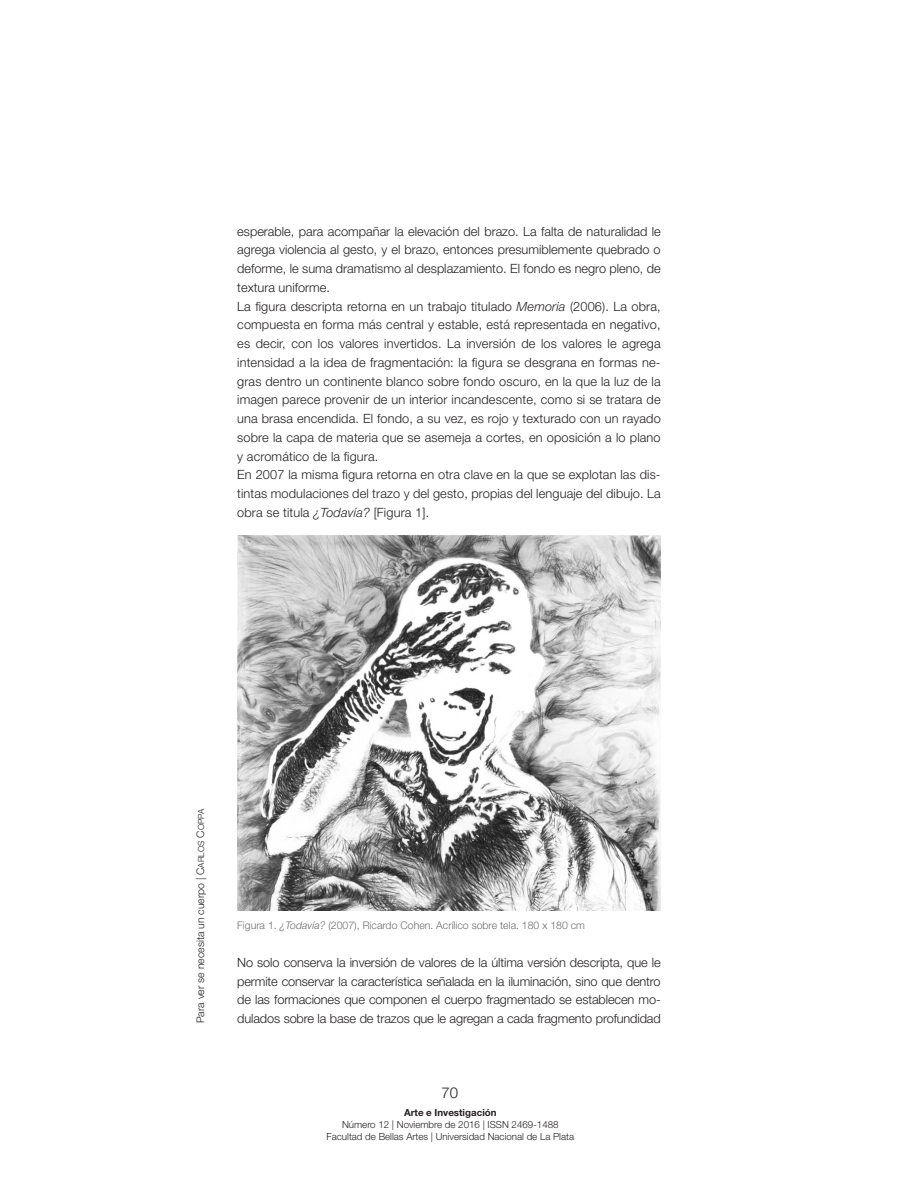
<style>
.page{position:relative;width:898px;height:1195px;background:#fff}
.page>*{position:absolute;margin:0;border:0;box-sizing:border-box;transform-origin:0 0}
.t1{font:300 15px "Helvetica Neue LT Std";color:#231f20}
.t2{font:300 12.75px/18.8px "Helvetica Neue LT Std";letter-spacing:.01em;color:#231f20}
.t3{font:300 12.75px "Helvetica Neue LT Std";letter-spacing:-.01em;color:#231f20}
.t4{font:300 10.5px "Helvetica Neue LT Std";color:#6c6d70}
.t5{font:300 10.5px "Helvetica Neue LT Std";color:#231f20}
.t6{font:300 9.75px/11.7px "Helvetica Neue LT Std";color:#231f20;text-align:center}
.t7{font:700 9.75px "Helvetica Neue LT Std";color:#231f20}
.t8{font:8.4px "Helvetica Neue LT Std Lt SC800";color:#231f20}
.s1{font-style:italic}
.s2{font-size:10.5px}
</style>
<div class="page">
<img style="left:237px;top:536px;width:423px;height:375px">
<p class="t2" style="left:237px;top:221px;width:425px">esperable, para acompañar la elevación del brazo. La falta de naturalidad le agrega violencia al gesto, y el brazo, entonces presumiblemente quebrado o deforme, le suma dramatismo al desplazamiento. El fondo es negro pleno, de textura uniforme.<br>La figura descripta retorna en un trabajo titulado <span class="s1">Memoria</span> (2006). La obra, compuesta en forma más central y estable, está representada en negativo, es decir, con los valores invertidos. La inversión de los valores le agrega intensidad a la idea de fragmentación: la figura se desgrana en formas ne&shy;gras dentro un continente blanco sobre fondo oscuro, en la que la luz de la imagen parece provenir de un interior incandescente, como si se tratara de una brasa encendida. El fondo, a su vez, es rojo y texturado con un rayado sobre la capa de materia que se asemeja a cortes, en oposición a lo plano y acromático de la figura.<br>En 2007 la misma figura retorna en otra clave en la que se explotan las dis&shy;tintas modulaciones del trazo y del gesto, propias del lenguaje del dibujo. La obra se titula <span class="s1">¿Todavía?</span> [Figura 1].</p>
<p class="t8" style="left:196px;top:875px;width:68px;rotate:-90deg"><span class="s2">C</span>arlos <span class="s2">C</span>oppa</p>
<p class="t5" style="left:194px;top:1023px;width:147px;rotate:-90deg">Para ver se necesita un cuerpo |</p>
<p class="t4" style="left:237px;top:919px;width:349px">Figura 1. <span class="s1">¿Todavía?</span> (2007), Ricardo Cohen. Acrílico sobre tela. 180 x 180 cm</p>
<p class="t2" style="left:237px;top:953px;width:425px;text-align:justify">No solo conserva la inversión de valores de la última versión descripta, que le permite conservar la característica señalada en la iluminación, sino que dentro de las formaciones que componen el cuerpo fragmentado se establecen mo-</p>
<p class="t3" style="left:237px;top:1011px;width:425px">dulados sobre la base de trazos que le agregan a cada fragmento profundidad</p>
<p class="t1" style="left:441px;top:1084px;width:18px">70</p>
<p class="t7" style="left:404px;top:1107px;width:94px">Arte e Investigación</p>
<p class="t6" style="left:326px;top:1118px;width:249px">Número 12 | Noviembre de 2016 | ISSN 2469-1488<br>Facultad de Bellas Artes | Universidad Nacional de La Plata</p>
</div>
